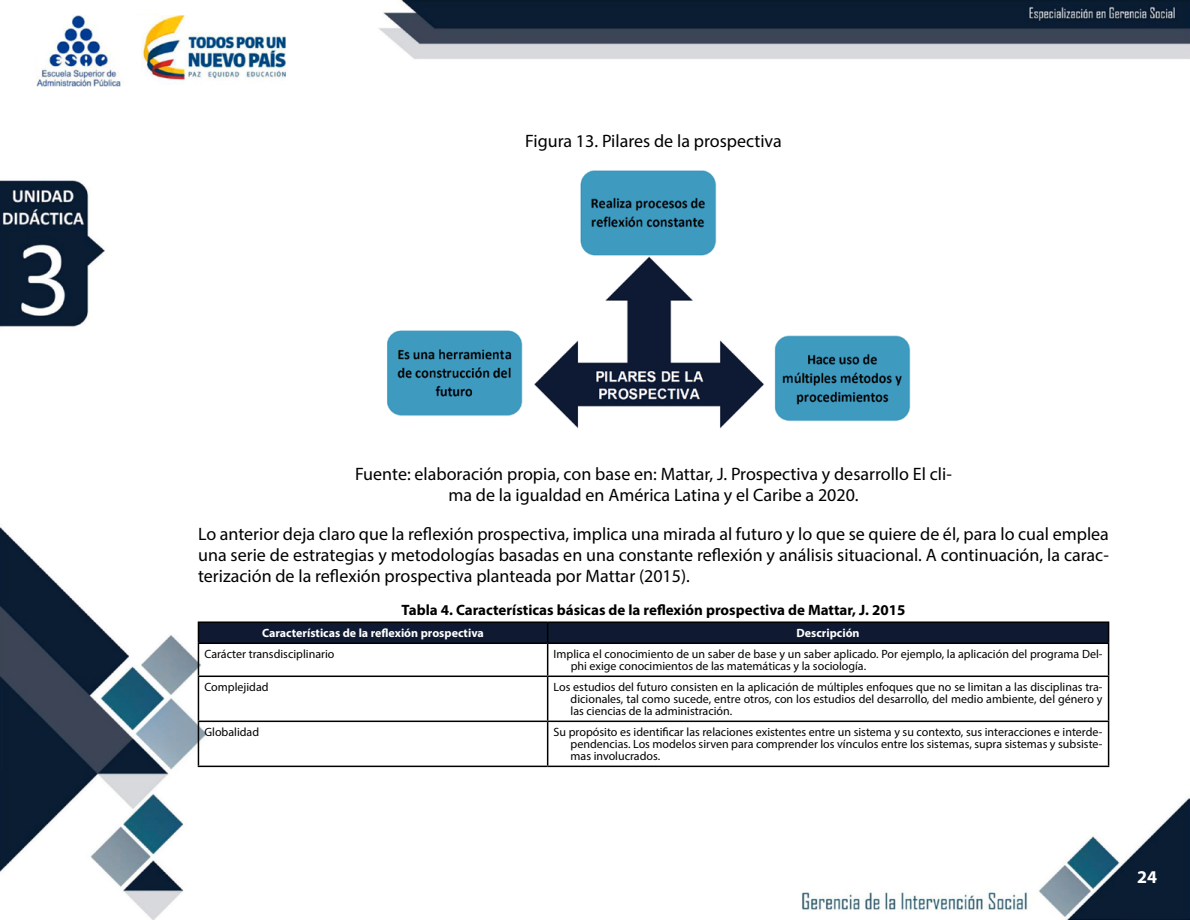
<style>
.page{position:relative;width:1190px;height:920px;background:#fff}
.page>*{position:absolute;margin:0;border:0;box-sizing:border-box;transform-origin:0 0}
.t1{font:18px/21px "Myriad Pro";color:#000;text-align:center}
.t2{font:700 18px "Myriad Pro";color:#fff}
.t3{font:700 15px "Myriad Pro";color:#000}
.t4{font:12px/12px "Myriad Pro";color:#000;text-align:justify}
.t5{font:700 12px "Myriad Pro";color:#fff}
</style>
<div class="page">
<img style="left:0;top:0;width:1190px;height:919px">
<hr style="left:198px;top:621px;width:349px;height:2px;background:#000">
<hr style="left:547px;top:621px;width:562px;height:2px;background:#000">
<div style="left:198px;top:622px;width:911px;height:20px;background:#0f1a32"></div>
<hr style="left:198px;top:642px;width:349px;height:2px;background:#000">
<hr style="left:198px;top:644px;width:1px;height:31px;background:#000">
<hr style="left:547px;top:642px;width:562px;height:2px;background:#000">
<hr style="left:547px;top:644px;width:1px;height:31px;background:#000">
<hr style="left:1107px;top:644px;width:2px;height:31px;background:#000">
<hr style="left:198px;top:675px;width:349px;height:2px;background:#000">
<hr style="left:198px;top:677px;width:1px;height:43px;background:#000">
<hr style="left:547px;top:675px;width:562px;height:2px;background:#000">
<hr style="left:547px;top:677px;width:1px;height:43px;background:#000">
<hr style="left:1107px;top:677px;width:2px;height:43px;background:#000">
<hr style="left:198px;top:720px;width:349px;height:2px;background:#000">
<hr style="left:198px;top:722px;width:1px;height:43px;background:#000">
<hr style="left:547px;top:720px;width:562px;height:2px;background:#000">
<hr style="left:547px;top:722px;width:1px;height:43px;background:#000">
<hr style="left:1107px;top:722px;width:2px;height:43px;background:#000">
<hr style="left:198px;top:765px;width:349px;height:2px;background:#000">
<hr style="left:547px;top:765px;width:562px;height:2px;background:#000">
<img style="left:375px;top:164px;width:544px;height:276px">
<h1 class="t1" style="left:525px;top:130px;width:258px">Figura 13. Pilares de la prospectiva</h1>
<h1 class="t1" style="left:355px;top:463px;width:598px">Fuente: elaboración propia, con base en: Mattar, J. Prospectiva y desarrollo El cli&shy;ma de la igualdad en América Latina y el Caribe a 2020.</h1>
<p class="t1" style="left:198px;top:523px;width:912px;text-align:justify">Lo anterior deja claro que la reflexión prospectiva, implica una mirada al futuro y lo que se quiere de él, para lo cual emplea una serie de estrategias y metodologías basadas en una constante reflexión y análisis situacional. A continuación, la carac&shy;terización de la reflexión prospectiva planteada por Mattar (2015).</p>
<p class="t3" style="left:401px;top:600px;width:505px">Tabla 4. Características básicas de la reflexión prospectiva de Mattar, J. 2015</p>
<p class="t5" style="left:262px;top:625px;width:223px">Características de la reflexión prospectiva</p>
<p class="t5" style="left:796px;top:625px;width:65px">Descripción</p>
<p class="t4" style="left:204px;top:648px;width:132px">Carácter transdisciplinario</p>
<p class="t4" style="left:570px;top:648px;width:533px;text-indent:-17px">Implica el conocimiento de un saber de base y un saber aplicado. Por ejemplo, la aplicación del programa Del&shy;phi exige conocimientos de las matemáticas y la sociología.</p>
<p class="t4" style="left:204px;top:681px;width:66px">Complejidad</p>
<p class="t4" style="left:570px;top:681px;width:533px;text-indent:-17px">Los estudios del futuro consisten en la aplicación de múltiples enfoques que no se limitan a las disciplinas tra&shy;dicionales, tal como sucede, entre otros, con los estudios del desarrollo, del medio ambiente, del género y las ciencias de la administración.</p>
<p class="t4" style="left:204px;top:726px;width:56px">Globalidad</p>
<p class="t4" style="left:570px;top:726px;width:533px;text-indent:-17px">Su propósito es identificar las relaciones existentes entre un sistema y su contexto, sus interacciones e interde&shy;pendencias. Los modelos sirven para comprender los vínculos entre los sistemas, supra sistemas y subsiste&shy;mas involucrados.</p>
<h1 class="t2" style="left:1137px;top:865px;width:21px">24</h1>
</div>
